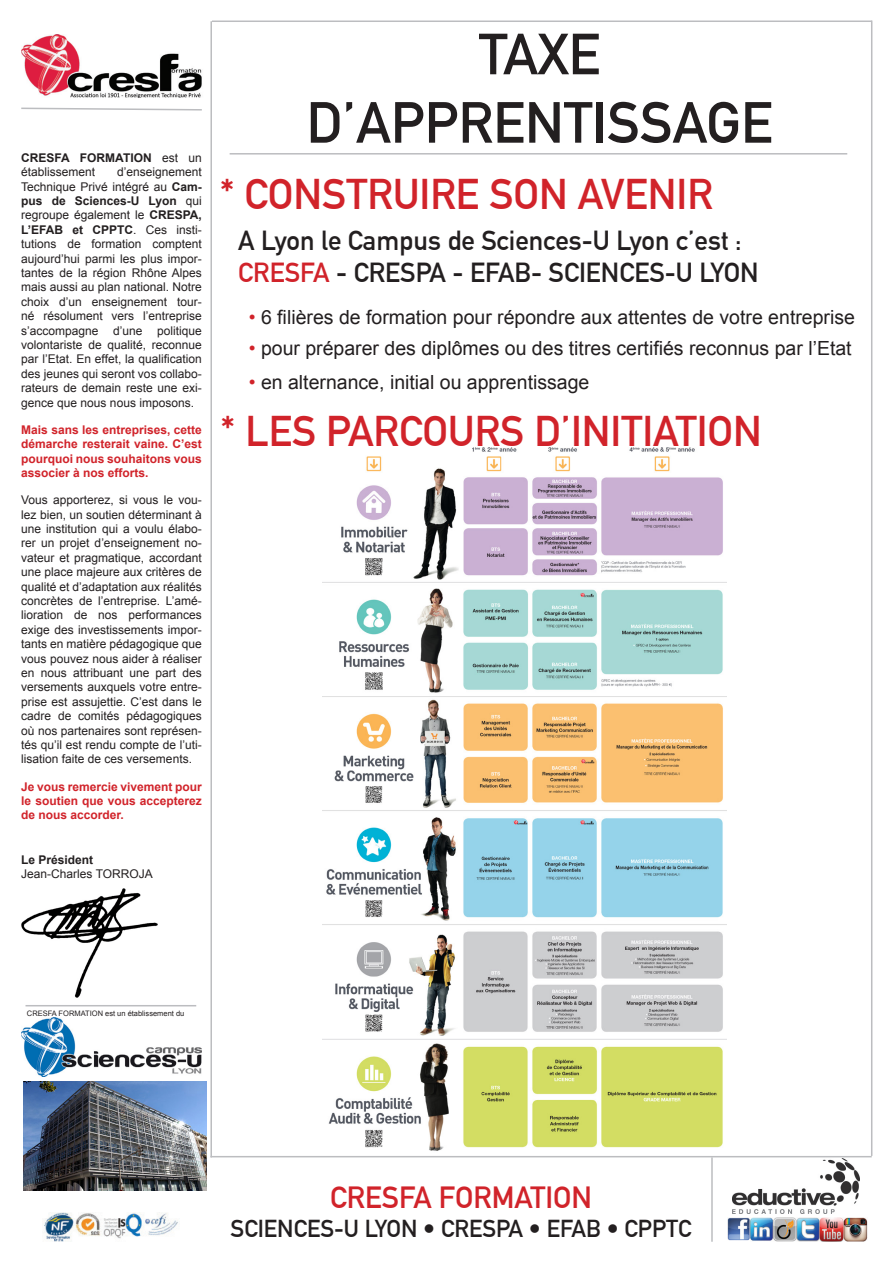
<style>
.page{position:relative;width:893px;height:1263px;background:#fff}
.page>*{position:absolute;margin:0;border:0;box-sizing:border-box;transform-origin:0 0}
.t1{font:700 57px/68.4px "DIN Alternate";color:#231f20;text-align:center}
.GRAND_TITRE{font:700 42px "DIN Alternate";color:#d1232a}
.t2{font:700 30px "DIN Alternate";color:#d1232a}
.t3{font:700 27px "DIN Alternate";color:#231f20}
.t4{font:700 24px "DIN Alternate";color:#231f20}
.t5{font:19.5px "Arial";color:#231f20}
.t6{font:12px/14.4px "Arial";color:#231f20;text-align:justify}
.t7{font:700 12px/14.4px "Arial";color:#d1232a;text-align:justify}
.t8{font:700 12px "Arial";color:#231f20}
.t9{font:7.5px "Arial";color:#231f20}
.s1{font-weight:700}
.s2{color:#d1232a}
</style>
<div class="page">
<hr style="left:210px;top:21px;width:2px;height:1136px;background:#bcbdc0">
<hr style="left:230px;top:153px;width:617px;height:2px;background:#bcbdc0">
<img style="left:21px;top:34px;width:181px;height:64px">
<hr style="left:212px;top:21px;width:660px;height:1px;background:#bcbdc0">
<hr style="left:871px;top:21px;width:1px;height:1135px;background:#bcbdc0">
<svg style="left:21px;top:107px;width:181px;height:4px"></svg>
<hr style="left:210px;top:1156px;width:662px;height:1px;background:#bcbdc0">
<img style="left:732px;top:1158px;width:127px;height:55px">
<hr style="left:711px;top:1157px;width:2px;height:85px;background:#bcbdc0">
<img style="left:728px;top:1217px;width:140px;height:25px">
<img style="left:21px;top:889px;width:136px;height:108px">
<hr style="left:26px;top:1005px;width:170px;height:1px;background:#bcbdc0">
<img style="left:21px;top:1017px;width:181px;height:59px">
<img style="left:23px;top:1081px;width:184px;height:110px">
<img style="left:42px;top:1212px;width:136px;height:29px">
<img style="left:322px;top:448px;width:404px;height:703px">
<p class="t6" style="left:21px;top:150px;width:182px"><span class="s1">CRESFA FORMATION</span> est un établissement</p>
<p class="t6" style="left:21px;top:165px;width:182px;text-indent:96px">d’enseignement Technique Privé intégré au <span class="s1">Cam&shy;pus de Sciences-U Lyon</span> qui regroupe également le <span class="s1">CRESPA, L’EFAB et CPPTC</span>. Ces insti&shy;tutions de formation comptent aujourd’hui parmi les plus impor&shy;tantes de la région Rhône Alpes mais aussi au plan national. Notre choix d’un enseignement tour&shy;né résolument vers l’entreprise s’accompagne d’une politique volontariste de qualité, reconnue par l’Etat. En effet, la qualification des jeunes qui seront vos collabo&shy;rateurs de demain reste une exi&shy;gence que nous nous imposons.</p>
<p class="t7" style="left:21px;top:423px;width:182px">Mais sans les entreprises, cette démarche resterait vaine. C’est pourquoi nous souhaitons vous associer à nos efforts.</p>
<p class="t6" style="left:21px;top:493px;width:182px">Vous apporterez, si vous le vou&shy;lez bien, un soutien déterminant à une institution qui a voulu élabo&shy;rer un projet d’enseignement no&shy;vateur et pragmatique, accordant une place majeure aux critères de qualité et d’adaptation aux réalités concrètes de l’entreprise. L’amé&shy;lioration de nos performances exige des investissements impor&shy;tants en matière pédagogique que vous pouvez nous aider à réaliser en nous attribuant une part des versements auxquels votre entre&shy;prise est assujettie. C’est dans le cadre de comités pédagogiques où nos partenaires sont représen&shy;tés qu’il est rendu compte de l’uti&shy;lisation faite de ces versements.</p>
<p class="t7" style="left:21px;top:779px;width:182px">Je vous remercie vivement pour le soutien que vous accepterez de nous accorder.</p>
<p class="t8" style="left:21px;top:851px;width:74px">Le Président</p>
<p class="t6" style="left:21px;top:867px;width:133px">Jean-Charles TORROJA</p>
<p class="t1" style="left:306px;top:16px;width:468px">TAXE<br>D’APPRENTISSAGE</p>
<p class="GRAND_TITRE" style="left:220px;top:162px;width:495px">* CONSTRUIRE SON AVENIR</p>
<p class="t3" style="left:238px;top:220px;width:505px">A Lyon le Campus de Sciences-U Lyon c’est :</p>
<p class="t3" style="left:238px;top:252px;width:522px"><span class="s2">CRESFA</span> - CRESPA - EFAB- SCIENCES-U LYON</p>
<p class="t5" style="left:249px;top:304px;width:608px"><span class="s2">•</span> 6 filières de formation pour répondre aux attentes de votre entreprise</p>
<p class="t5" style="left:249px;top:336px;width:604px"><span class="s2">•</span> pour préparer des diplômes ou des titres certifiés reconnus par l’Etat</p>
<p class="t5" style="left:249px;top:370px;width:342px"><span class="s2">•</span> en alternance, initial ou apprentissage</p>
<p class="GRAND_TITRE" style="left:220px;top:399px;width:543px">* LES PARCOURS D’INITIATION</p>
<p class="t9" style="left:27px;top:1009px;width:159px">CRESFA FORMATION est un établissement du</p>
<p class="t2" style="left:330px;top:1175px;width:263px">CRESFA FORMATION</p>
<p class="t4" style="left:231px;top:1210px;width:462px">SCIENCES-U LYON • CRESPA • EFAB • CPPTC</p>
</div>
